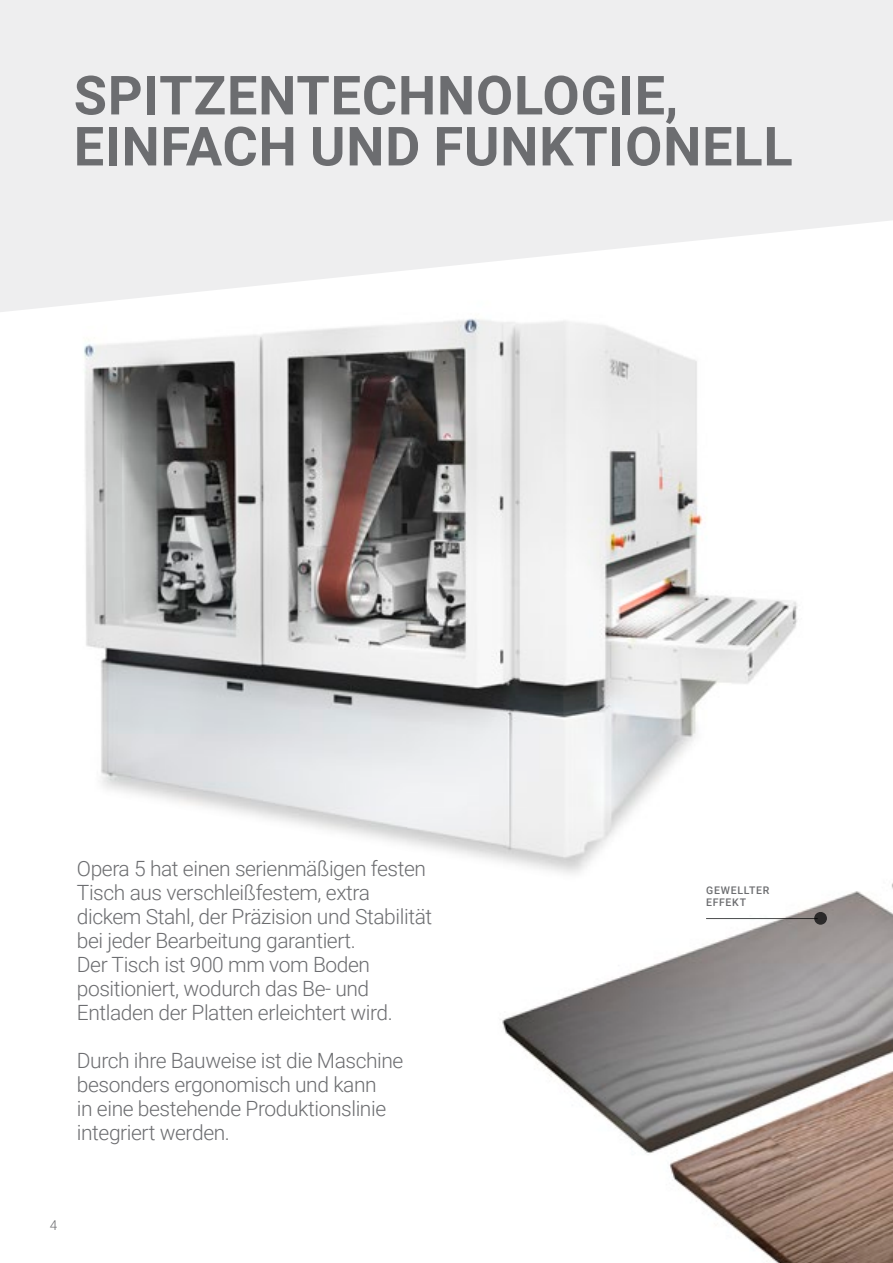
<style>
.page{position:relative;width:893px;height:1263px;background:#fff}
.page>*{position:absolute;margin:0;border:0;box-sizing:border-box;transform-origin:0 0}
._1_TITOLO_GRIGIO{font:700 54px "Roboto";letter-spacing:.015em;color:#6c6d70}
._2_SOTTOTITOLO_ROSSO{font:300 21px/24px "Roboto";letter-spacing:-.02em;color:#6c6d70}
.t1{font:300 13.5px "Roboto";color:#6c6d70}
.t2{font:500 10.5px/12px "Roboto";letter-spacing:.06em;color:#6c6d70}
</style>
<div class="page">
<svg style="left:0;top:0;width:893px;height:312px;background:#efeff0"></svg>
<img style="left:500px;top:883px;width:393px;height:380px">
<img style="left:61px;top:279px;width:754px;height:606px">
<svg style="left:814px;top:912px;width:13px;height:13px"></svg>
<hr style="left:706px;top:918px;width:112px;height:1px;background:#4b4c4d">
<p class="_1_TITOLO_GRIGIO" style="left:74px;top:57px;width:606px">SPITZENTECHNOLOGIE,</p>
<p class="_1_TITOLO_GRIGIO" style="left:74px;top:108px;width:720px">EINFACH UND FUNKTIONELL</p>
<p class="_2_SOTTOTITOLO_ROSSO" style="left:77px;top:855px;width:351px">Opera 5 hat einen serienmäßigen festen</p>
<p class="_2_SOTTOTITOLO_ROSSO" style="left:77px;top:879px;width:295px">Tisch aus verschleißfestem, extra</p>
<p class="_2_SOTTOTITOLO_ROSSO" style="left:77px;top:903px;width:357px">dickem Stahl, der Präzision und Stabilität</p>
<p class="_2_SOTTOTITOLO_ROSSO" style="left:77px;top:927px;width:280px">bei jeder Bearbeitung garantiert.</p>
<p class="_2_SOTTOTITOLO_ROSSO" style="left:77px;top:951px;width:318px">Der Tisch ist 900 mm vom Boden positioniert, wodurch das Be- und<br>Entladen der Platten erleichtert wird.</p>
<p class="_2_SOTTOTITOLO_ROSSO" style="left:77px;top:1047px;width:328px">Durch ihre Bauweise ist die Maschine besonders ergonomisch und kann<br>in eine bestehende Produktionslinie integriert werden.</p>
<p class="t1" style="left:50px;top:1215px;width:9px">4</p>
<p class="t2" style="left:706px;top:884px;width:65px">GEWELLTER<br>EFFEKT</p>
</div>
